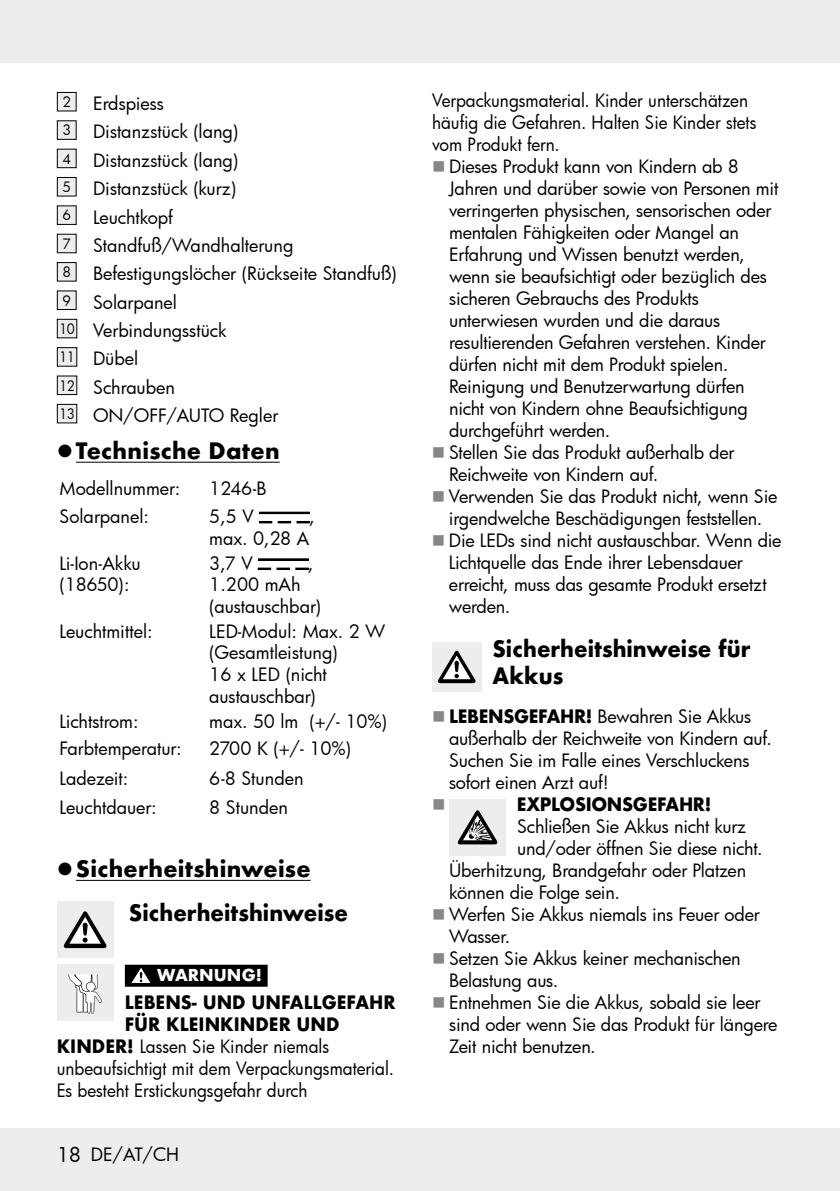
<style>
.page{position:relative;width:840px;height:1191px;background:#fff}
.page>*{position:absolute;margin:0;border:0;box-sizing:border-box;transform-origin:0 0}
.t1{font:700 22px/44px "Futura";color:#000}
.t2{font:700 22px/26.4px "Futura";color:#000;scale:.95 1}
.t3{font:18px/22px "Futura";letter-spacing:-.01em;color:#000}
.t4{font:18px/22px "Futura";letter-spacing:-.01em;color:#000;scale:.95 1}
.t5{font:700 18px "Futura";color:#000;scale:.95 1}
.t6{font:700 18px "Futura";letter-spacing:-.02em;color:#000;scale:.95 1}
.t7{font:700 16px "Futura";color:#fff}
.s1{font-weight:700}
.s2{font-size:20px}
</style>
<div class="page">
<div style="left:0;top:0;width:839px;height:62px;background:#ededed"></div>
<div style="left:0;top:1128px;width:839px;height:63px;background:#ededed"></div>
<hr style="left:76px;top:462px;width:203px;height:1px;background:#000">
<hr style="left:76px;top:880px;width:234px;height:1px;background:#000">
<div style="left:125px;top:964px;width:142px;height:22px;background:#000"></div>
<div style="left:57px;top:92px;width:19px;height:19px;background:#ededed"></div>
<div style="left:57px;top:92px;width:20px;height:19px;border:1px solid #000"></div>
<div style="left:57px;top:121px;width:19px;height:18px;background:#ededed"></div>
<div style="left:57px;top:120px;width:20px;height:20px;border:1px solid #000"></div>
<div style="left:57px;top:149px;width:19px;height:19px;background:#ededed"></div>
<div style="left:57px;top:149px;width:20px;height:19px;border:1px solid #000"></div>
<div style="left:57px;top:177px;width:19px;height:19px;background:#ededed"></div>
<div style="left:57px;top:177px;width:20px;height:19px;border:1px solid #000"></div>
<div style="left:57px;top:206px;width:19px;height:18px;background:#ededed"></div>
<div style="left:57px;top:205px;width:20px;height:20px;border:1px solid #000"></div>
<div style="left:57px;top:234px;width:19px;height:19px;background:#ededed"></div>
<div style="left:57px;top:262px;width:19px;height:19px;background:#ededed"></div>
<div style="left:57px;top:262px;width:20px;height:20px;border:1px solid #000"></div>
<div style="left:57px;top:291px;width:19px;height:18px;background:#ededed"></div>
<div style="left:57px;top:290px;width:20px;height:20px;border:1px solid #000"></div>
<div style="left:57px;top:319px;width:20px;height:19px;background:#ededed"></div>
<div style="left:57px;top:319px;width:20px;height:19px;border:1px solid #000"></div>
<div style="left:57px;top:348px;width:20px;height:18px;background:#ededed"></div>
<div style="left:57px;top:347px;width:20px;height:20px;border:1px solid #000"></div>
<div style="left:57px;top:376px;width:20px;height:18px;background:#ededed"></div>
<div style="left:57px;top:375px;width:20px;height:20px;border:1px solid #000"></div>
<div style="left:57px;top:404px;width:20px;height:19px;background:#ededed"></div>
<div style="left:57px;top:404px;width:20px;height:19px;border:1px solid #000"></div>
<svg style="left:278px;top:521px;width:12px;height:2px"></svg>
<svg style="left:259px;top:521px;width:13px;height:2px"></svg>
<svg style="left:297px;top:521px;width:12px;height:2px"></svg>
<div style="left:259px;top:512px;width:50px;height:1px;border:1px solid #000"></div>
<svg style="left:277px;top:568px;width:12px;height:1px"></svg>
<svg style="left:258px;top:568px;width:12px;height:1px"></svg>
<svg style="left:295px;top:568px;width:13px;height:1px"></svg>
<div style="left:258px;top:559px;width:50px;height:1px;border:1px solid #000"></div>
<div style="left:57px;top:901px;width:56px;height:57px;background:#ededed"></div>
<svg style="left:64px;top:911px;width:42px;height:37px"></svg>
<div style="left:57px;top:964px;width:56px;height:57px;background:#ededed"></div>
<svg style="left:68px;top:974px;width:34px;height:39px"></svg>
<svg style="left:131px;top:967px;width:19px;height:16px"></svg>
<div style="left:432px;top:642px;width:49px;height:49px;background:#ededed"></div>
<svg style="left:437px;top:650px;width:38px;height:33px"></svg>
<div style="left:449px;top:799px;width:56px;height:56px;background:#ededed"></div>
<svg style="left:457px;top:810px;width:40px;height:34px"></svg>
<p class="t3" style="left:59px;top:89px;width:339px;line-height:28.4px"><sup>2</sup> Erdspiess<br><sup>3</sup> Distanzstück (lang)<br><sup>4</sup> Distanzstück (lang)<br><sup>5</sup> Distanzstück (kurz)<br><sup>6</sup> Leuchtkopf<br><sup>7</sup> Standfuß/Wandhalterung<br><sup>8</sup> Befestigungslöcher (Rückseite Standfuß)<br><sup>9</sup> Solarpanel<br><sup>10</sup> Verbindungsstück<br><sup>11</sup> Dübel<br><sup>12</sup> Schrauben<br><sup>13</sup> ON/OFF/AUTO Regler</p>
<p class="t1" style="left:76px;top:429px;width:205px">Technische Daten</p>
<p class="t3" style="left:60px;top:477px;width:122px">Modellnummer:</p>
<p class="t3" style="left:209px;top:477px;width:59px">1246-B</p>
<p class="t3" style="left:60px;top:505px;width:91px">Solarpanel:</p>
<p class="t3" style="left:209px;top:505px;width:46px">5,5 V</p>
<p class="t3" style="left:309px;top:505px;width:7px">,</p>
<p class="t3" style="left:209px;top:526px;width:102px">max. 0,28 A</p>
<p class="t3" style="left:60px;top:552px;width:82px">Li-Ion-Akku (18650):</p>
<p class="t3" style="left:209px;top:551px;width:45px">3,7 V</p>
<p class="t3" style="left:308px;top:551px;width:7px">,</p>
<p class="t3" style="left:209px;top:573px;width:113px">1. 200 mAh (austauschbar)</p>
<p class="t3" style="left:60px;top:620px;width:95px">Leuchtmittel:</p>
<p class="t3" style="left:209px;top:620px;width:177px">LED-Modul: Max. 2 W (Gesamtleistung)<br>16 x LED (nicht austauschbar)</p>
<p class="t3" style="left:60px;top:709px;width:81px">Lichtstrom:</p>
<p class="t3" style="left:209px;top:709px;width:179px">max. 50 lm (+/- 10%)</p>
<p class="t3" style="left:60px;top:737px;width:124px">Farbtemperatur:</p>
<p class="t3" style="left:209px;top:737px;width:143px">2700 K (+/- 10%)</p>
<p class="t3" style="left:60px;top:766px;width:70px">Ladezeit:</p>
<p class="t3" style="left:209px;top:766px;width:96px">6-8 Stunden</p>
<p class="t3" style="left:60px;top:796px;width:99px">Leuchtdauer:</p>
<p class="t3" style="left:209px;top:796px;width:80px">8 Stunden</p>
<p class="t1" style="left:129px;top:847px;width:220px;text-indent:-53px">Sicherheitshinweise<br>Sicherheitshinweise</p>
<p class="t7" style="left:157px;top:963px;width:106px">WARNUNG!</p>
<p class="t5" style="left:125px;top:989px;width:286px">LEBENS- UND UNFALLGEFAHR</p>
<p class="t5" style="left:125px;top:1011px;width:227px">FÜR KLEINKINDER UND</p>
<p class="t4" style="left:57px;top:1035px;width:288px"><span class="s1">KINDER!</span> Lassen Sie Kinder niemals</p>
<p class="t4" style="left:57px;top:1057px;width:353px">unbeaufsichtigt mit dem Verpackungsmaterial.</p>
<p class="t4" style="left:57px;top:1079px;width:265px">Es besteht Erstickungsgefahr durch</p>
<p class="t3" style="left:57px;top:1143px;width:123px"><span class="s2">18</span> DE/AT/CH</p>
<p class="t4" style="left:432px;top:89px;width:343px">Verpackungsmaterial. Kinder unterschätzen häufig die Gefahren. Halten Sie Kinder stets vom Produkt fern.</p>
<p class="t3" style="left:448px;top:155px;width:334px">Dieses Produkt kann von Kindern ab 8<br>Jahren und darüber sowie von Personen mit verringerten physischen, sensorischen oder mentalen Fähigkeiten oder Mangel an Erfahrung und Wissen benutzt werden, wenn sie beaufsichtigt oder bezüglich des sicheren Gebrauchs des Produkts unterwiesen wurden und die daraus resultierenden Gefahren verstehen. Kinder dürfen nicht mit dem Produkt spielen.<br>Reinigung und Benutzerwartung dürfen nicht von Kindern ohne Beaufsichtigung durchgeführt werden.<br>Stellen Sie das Produkt außerhalb der Reichweite von Kindern auf.<br>Verwenden Sie das Produkt nicht, wenn Sie irgendwelche Beschädigungen feststellen.<br>Die LEDs sind nicht austauschbar. Wenn die Lichtquelle das Ende ihrer Lebensdauer erreicht, muss das gesamte Produkt ersetzt werden.</p>
<p class="t2" style="left:492px;top:636px;width:273px">Sicherheitshinweise für<br>Akkus</p>
<p class="t3" style="left:449px;top:705px;width:321px"><span class="s1">LEBENSGEFAHR!</span> Bewahren Sie Akkus außerhalb der Reichweite von Kindern auf.<br>Suchen Sie im Falle eines Verschluckens sofort einen Arzt auf!</p>
<p class="t6" style="left:516px;top:791px;width:206px">EXPLOSIONSGEFAHR!</p>
<p class="t3" style="left:517px;top:815px;width:231px">Schließen Sie Akkus nicht kurz</p>
<p class="t3" style="left:517px;top:837px;width:243px">und/oder öffnen Sie diese nicht.</p>
<p class="t3" style="left:449px;top:859px;width:298px">Überhitzung, Brandgefahr oder Platzen</p>
<p class="t3" style="left:449px;top:881px;width:169px">können die Folge sein.</p>
<p class="t3" style="left:449px;top:903px;width:312px">Werfen Sie Akkus niemals ins Feuer oder</p>
<p class="t3" style="left:449px;top:925px;width:59px">Wasser.</p>
<p class="t3" style="left:449px;top:947px;width:293px">Setzen Sie Akkus keiner mechanischen</p>
<p class="t3" style="left:449px;top:969px;width:107px">Belastung aus.</p>
<p class="t3" style="left:449px;top:991px;width:313px">Entnehmen Sie die Akkus, sobald sie leer</p>
<p class="t3" style="left:449px;top:1013px;width:330px">sind oder wenn Sie das Produkt für längere</p>
<p class="t3" style="left:449px;top:1035px;width:145px">Zeit nicht benutzen.</p>
</div>
